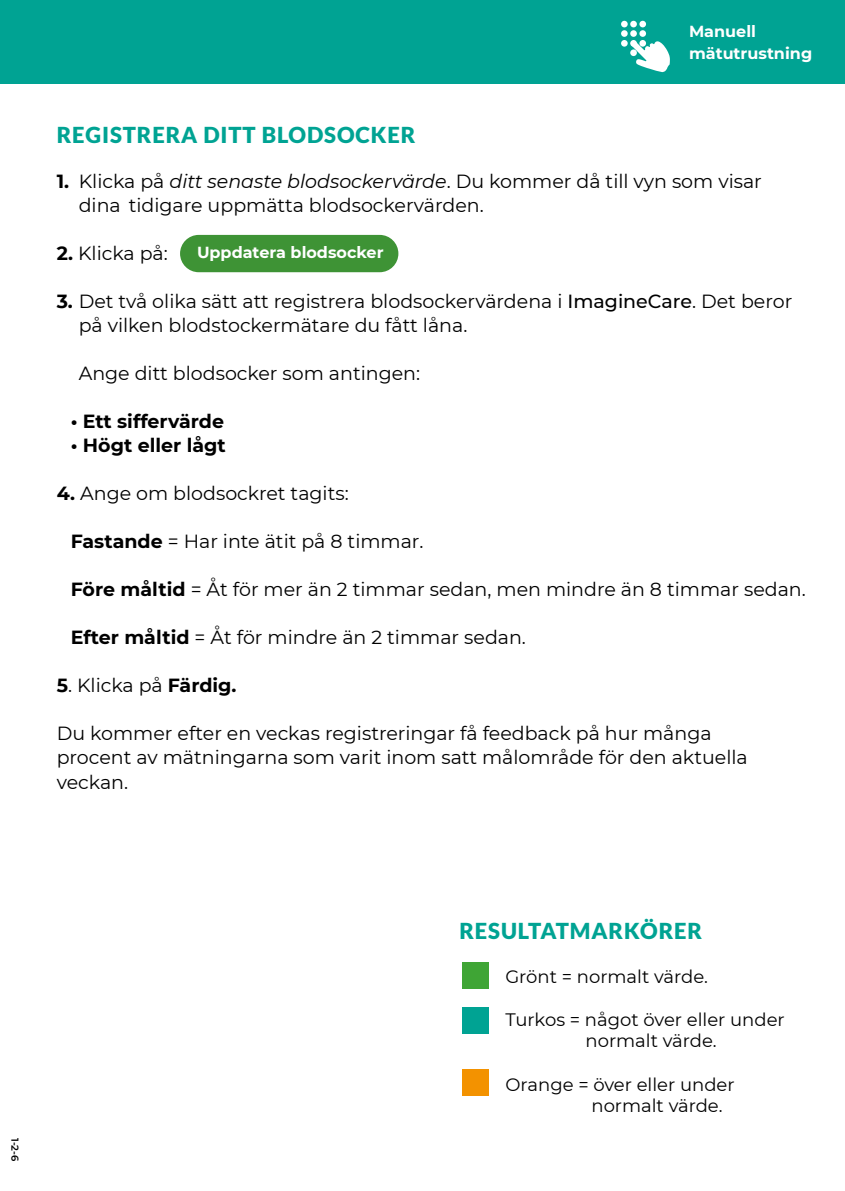
<style>
.page{position:relative;width:845px;height:1191px;background:#fff}
.page>*{position:absolute;margin:0;border:0;box-sizing:border-box;transform-origin:0 0}
.t1{font:900 22px "Lato";letter-spacing:.04em;color:#00a393}
.t2{font:19px/24px "Montserrat";color:#000}
.t3{font:700 19px "Montserrat";color:#000}
.t4{font:18px/21.6px "Montserrat";color:#000}
.t5{font:700 16px/22px "Montserrat";color:#fff}
.t6{font:600 10px "Montserrat";color:#000}
.s1{font-weight:700}
.s2{font-style:italic}
.s3{font-weight:500}
</style>
<div class="page">
<div style="left:0;top:0;width:845px;height:84px;background:#00a393"></div>
<div style="left:462px;top:961px;width:27px;height:27px;background:#3fa535"></div>
<div style="left:462px;top:1007px;width:27px;height:27px;background:#00a393"></div>
<div style="left:462px;top:1068px;width:27px;height:27px;background:#f39200"></div>
<div style="left:180px;top:235px;width:218px;height:37px;background:#3e9335;border-radius:19px"></div>
<svg style="left:621px;top:20px;width:49px;height:53px"></svg>
<p class="t5" style="left:689px;top:19px;width:125px">Manuell mätutrustning</p>
<p class="t1" style="left:57px;top:122px;width:360px">REGISTRERA DITT BLODSOCKER</p>
<p class="t2" style="left:79px;top:169px;width:684px;text-indent:-22px"><span class="s1">1.</span> Klicka på <span class="s2">ditt senaste blodsockervärde</span>. Du kommer då till vyn som visar dina tidigare uppmätta blodsockervärden.</p>
<p class="t2" style="left:57px;top:241px;width:113px"><span class="s1">2.</span> Klicka på:</p>
<p class="t2" style="left:79px;top:289px;width:715px;text-indent:-22px"><span class="s1">3.</span> Det två olika sätt att registrera blodsockervärdena i <span class="s3">ImagineCare</span>. Det beror på vilken blodstockermätare du fått låna.</p>
<p class="t2" style="left:79px;top:361px;width:343px">Ange ditt blodsocker som antingen:</p>
<p class="t3" style="left:71px;top:408px;width:155px">• Ett siffervärde</p>
<p class="t3" style="left:71px;top:432px;width:157px">• Högt eller lågt</p>
<p class="t2" style="left:57px;top:481px;width:293px"><span class="s1">4.</span> Ange om blodsockret tagits:</p>
<p class="t2" style="left:71px;top:529px;width:354px"><span class="s1">Fastande</span> = Har inte ätit på 8 timmar.</p>
<p class="t2" style="left:71px;top:577px;width:736px"><span class="s1">Före måltid</span> = Åt för mer än 2 timmar sedan, men mindre än 8 timmar sedan.</p>
<p class="t2" style="left:71px;top:625px;width:457px"><span class="s1">Efter måltid</span> = Åt för mindre än 2 timmar sedan.</p>
<p class="t2" style="left:57px;top:673px;width:181px"><span class="s1">5</span>. Klicka på <span class="s1">Färdig.</span></p>
<p class="t2" style="left:57px;top:721px;width:692px">Du kommer efter en veckas registreringar få feedback på hur många procent av mätningarna som varit inom satt målområde för den aktuella veckan.</p>
<p class="t5" style="left:197px;top:241px;width:188px">Uppdatera blodsocker</p>
<p class="t6" style="left:22px;top:1137px;width:25px;rotate:90deg">1-2-6</p>
<p class="t1" style="left:459px;top:918px;width:244px">RESULTATMARKÖRER</p>
<p class="t4" style="left:505px;top:964px;width:204px">Grönt = normalt värde.</p>
<p class="t4" style="left:585px;top:1008px;width:201px;text-indent:-80px">Turkos = något över eller under normalt värde.</p>
<p class="t4" style="left:591px;top:1072px;width:145px;text-indent:-86px">Orange = över eller under normalt värde.</p>
</div>
